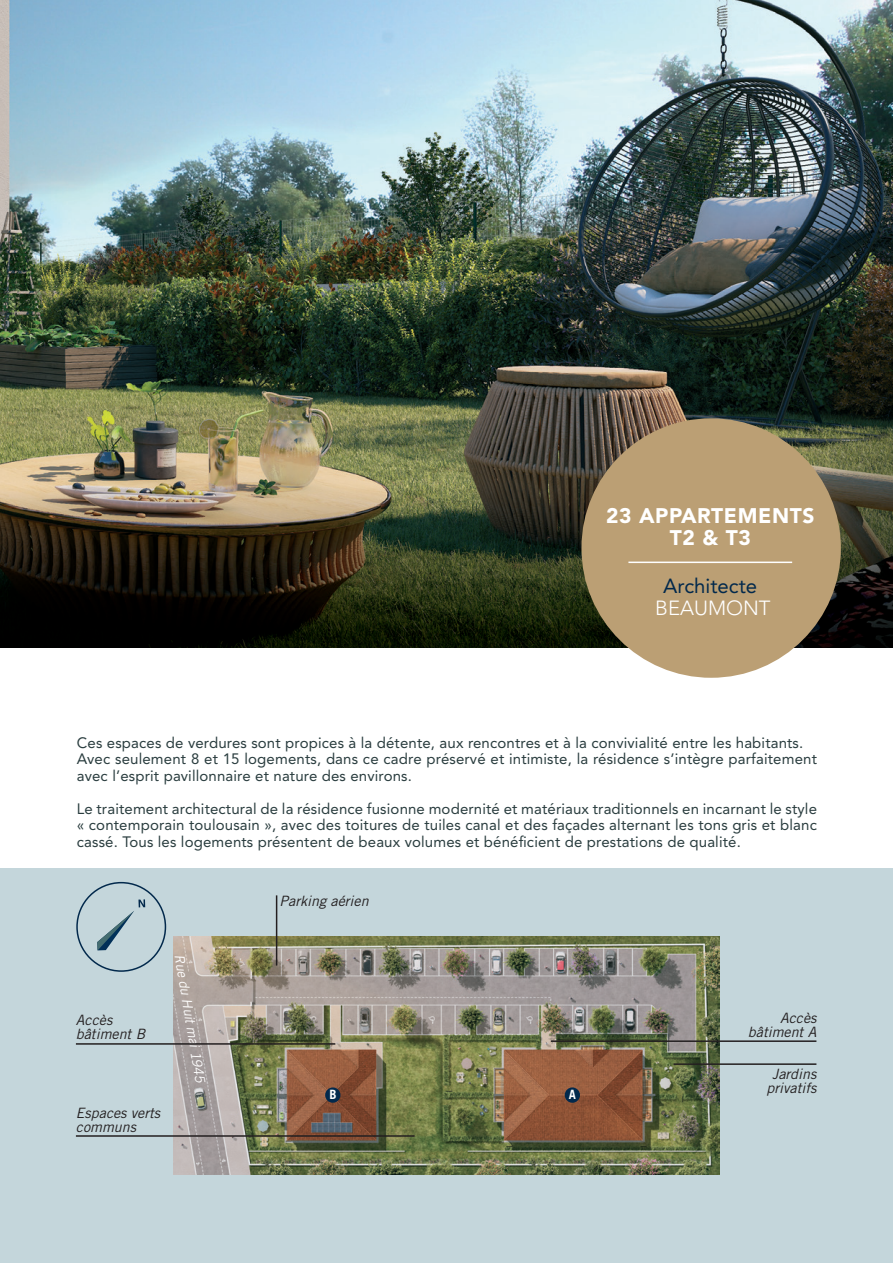
<style>
.page{position:relative;width:893px;height:1263px;background:#fff}
.page>*{position:absolute;margin:0;border:0;box-sizing:border-box;transform-origin:0 0}
.t1{font:900 21px/22.5px "Avenir LT Std";letter-spacing:.03em;color:#fff;text-align:center}
.t2{font:20.4px "Avenir LT Std";color:#02294c}
.t3{font:300 20.4px "Avenir LT Std";color:#fff}
.t4{font:15px/16.5px "Avenir LT Std";letter-spacing:.01em;color:#2a3d3f}
.t5{font:italic 14.25px/14.2px "Trade Gothic LT Std";color:#231f20}
.t6{font:italic 13.5px "Trade Gothic LT Std";color:#fff}
.t7{font:700 12.9px "Trade Gothic LT Std";color:#fff}
</style>
<div class="page">
<img style="left:0;top:0;width:893px;height:647px">
<div style="left:0;top:868px;width:893px;height:395px;background:#c4d6db"></div>
<div style="left:585px;top:422px;width:252px;height:252px;background:#bb9f74;border-radius:50%"></div>
<div style="left:581px;top:418px;width:260px;height:260px;border:8px solid #bb9f74;border-radius:50%"></div>
<hr style="left:628px;top:562px;width:164px;height:1px;background:#fff">
<div style="left:76px;top:882px;width:90px;height:90px;border:2px solid #02294c;border-radius:50%"></div>
<svg style="left:97px;top:899px;width:48px;height:51px"></svg>
<img style="left:173px;top:936px;width:547px;height:239px">
<div style="left:565px;top:1087px;width:15px;height:16px;background:#02294c;border-radius:50%"></div>
<div style="left:325px;top:1087px;width:15px;height:16px;background:#02294c;border-radius:50%"></div>
<hr style="left:673px;top:1063px;width:143px;height:2px;background:#231f20">
<hr style="left:551px;top:1040px;width:265px;height:2px;background:#231f20">
<hr style="left:76px;top:1135px;width:339px;height:2px;background:#231f20">
<hr style="left:76px;top:1043px;width:259px;height:2px;background:#231f20">
<hr style="left:276px;top:895px;width:1px;height:70px;background:#231f20">
<h1 class="t1" style="left:606px;top:504px;width:210px">23 APPARTEMENTS<br>T2 &amp; T3</h1>
<h2 class="t2" style="left:663px;top:574px;width:95px">Architecte</h2>
<h2 class="t3" style="left:655px;top:596px;width:117px">BEAUMONT</h2>
<p class="t4" style="left:77px;top:734px;width:742px">Ces espaces de verdures sont propices à la détente, aux rencontres et à la convivialité entre les habitants.<br>Avec seulement 8 et 15 logements, dans ce cadre préservé et intimiste, la résidence s’intègre parfaitement avec l’esprit pavillonnaire et nature des environs.</p>
<p class="t4" style="left:77px;top:800px;width:742px;text-align:justify">Le traitement architectural de la résidence fusionne modernité et matériaux traditionnels en incarnant le style « contemporain toulousain », avec des toitures de tuiles canal et des façades alternant les tons gris et blanc cassé. Tous les logements présentent de beaux volumes et bénéficient de prestations de qualité.</p>
<p class="t5" style="left:76px;top:1013px;width:71px">Accès bâtiment B</p>
<p class="t5" style="left:76px;top:1106px;width:86px">Espaces verts communs</p>
<p class="t6" style="left:188px;top:953px;width:131px;rotate:81deg">Rue du Huit mai 1945</p>
<p class="t5" style="left:280px;top:894px;width:91px">Parking aérien</p>
<p class="t7" style="left:330px;top:1086px;width:9px">B</p>
<p class="t7" style="left:569px;top:1086px;width:9px">A</p>
<p class="t5" style="left:748px;top:1011px;width:70px;text-align:right">Accès bâtiment A</p>
<p class="t5" style="left:767px;top:1067px;width:51px;text-align:center">Jardins privatifs</p>
</div>
